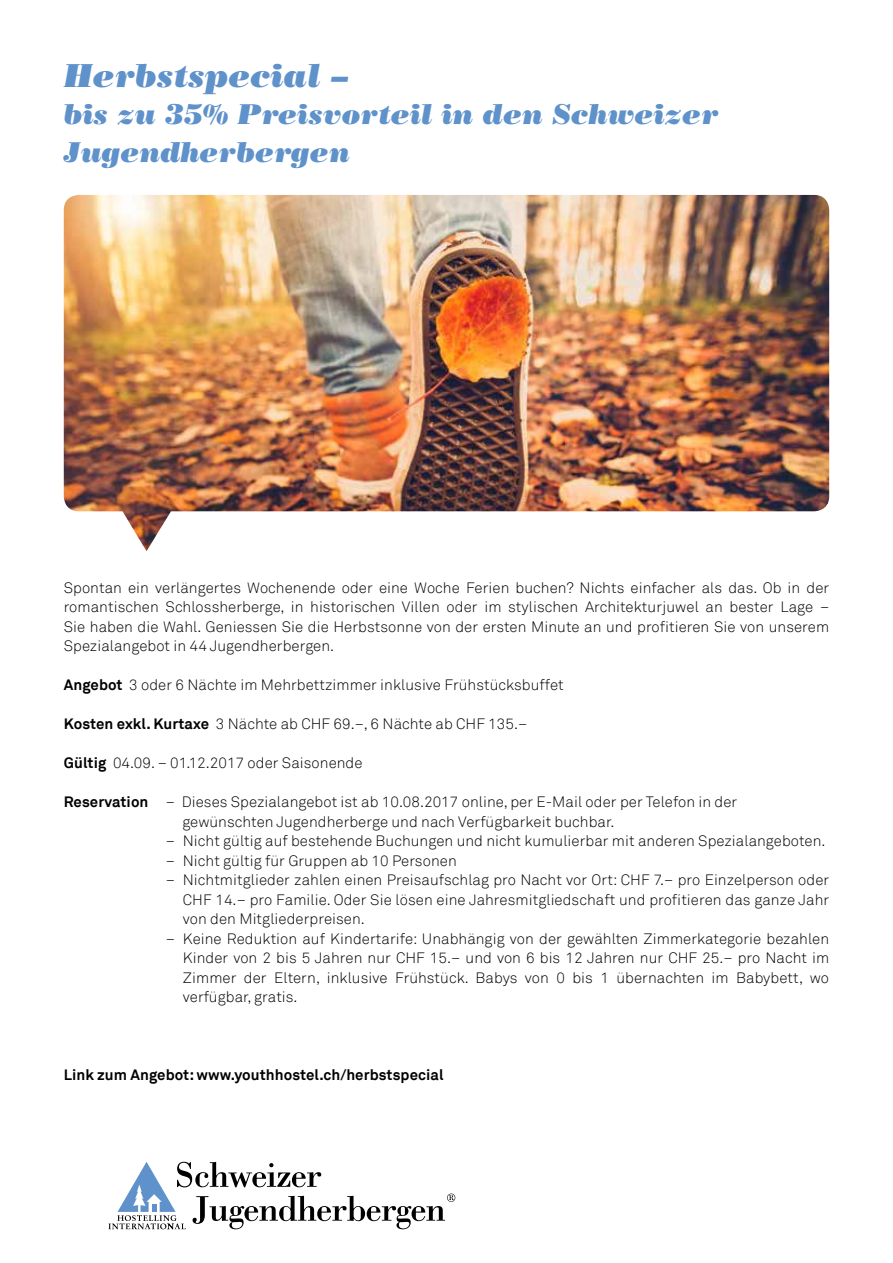
<style>
.page{position:relative;width:893px;height:1263px;background:#fff}
.page>*{position:absolute;margin:0;border:0;box-sizing:border-box;transform-origin:0 0}
.t1{font:italic 33px "Bodoni Std Poster";color:#5f92ca}
.t2{font:italic 28.5px/37.5px "Bodoni Std Poster";color:#5f92ca}
.t3{font:300 15px/19.5px "Akkurat";letter-spacing:.005em;color:#000;text-align:justify}
.t4{font:700 15px "Akkurat";letter-spacing:.005em;color:#000}
.s1{font-weight:700}
</style>
<div class="page">
<img style="left:64px;top:195px;width:765px;height:356px">
<svg style="left:108px;top:1162px;width:347px;height:67px"></svg>
<h1 class="t1" style="left:64px;top:56px;width:286px">Herbstspecial –</h1>
<h2 class="t2" style="left:64px;top:96px;width:656px">bis zu 35% Preisvorteil in den Schweizer<br>Jugendherbergen</h2>
<p class="t3" style="left:64px;top:578px;width:767px">Spontan ein verlängertes Wochenende oder eine Woche Ferien buchen? Nichts einfacher als das. Ob in der romantischen Schlossherberge, in historischen Villen oder im stylischen Architekturjuwel an bester Lage – Sie haben die Wahl. Geniessen Sie die Herbstsonne von der ersten Minute an und profitieren Sie von unserem Spezialangebot in 44 Jugendherbergen.</p>
<p class="t3" style="left:64px;top:675px;width:502px"><span class="s1">Angebot</span> 3 oder 6 Nächte im Mehrbettzimmer inklusive Frühstücksbuffet</p>
<p class="t3" style="left:64px;top:714px;width:465px"><span class="s1">Kosten exkl. Kurtaxe</span> 3 Nächte ab CHF 69.–, 6 Nächte ab CHF 135.–</p>
<p class="t3" style="left:64px;top:753px;width:300px"><span class="s1">Gültig</span> 04.09. – 01.12.2017 oder Saisonende</p>
<p class="t3" style="left:64px;top:792px;width:675px;text-align:center"><span class="s1">Reservation</span> – Dieses Spezialangebot ist ab 10.08.2017 online, per E-Mail oder per Telefon in der gewünschten Jugendherberge und nach Verfügbarkeit buchbar.</p>
<p class="t3" style="left:166px;top:831px;width:661px">– Nicht gültig auf bestehende Buchungen und nicht kumulierbar mit anderen Spezialangeboten.</p>
<p class="t3" style="left:166px;top:851px;width:292px">– Nicht gültig für Gruppen ab 10 Personen</p>
<p class="t3" style="left:183px;top:870px;width:648px;text-indent:-17px">– Nichtmitglieder zahlen einen Preisaufschlag pro Nacht vor Ort: CHF 7.– pro Einzelperson oder CHF 14.– pro Familie. Oder Sie lösen eine Jahresmitgliedschaft und profitieren das ganze Jahr von den Mitgliederpreisen.</p>
<p class="t3" style="left:183px;top:929px;width:648px;text-indent:-17px">– Keine Reduktion auf Kindertarife: Unabhängig von der gewählten Zimmerkategorie bezahlen Kinder von 2 bis 5 Jahren nur CHF 15.– und von 6 bis 12 Jahren nur CHF 25.– pro Nacht im Zimmer der Eltern, inklusive Frühstück. Babys von 0 bis 1 übernachten im Babybett, wo verfügbar, gratis.</p>
<p class="t4" style="left:64px;top:1065px;width:381px">Link zum Angebot: www.youthhostel.ch/herbstspecial</p>
</div>
